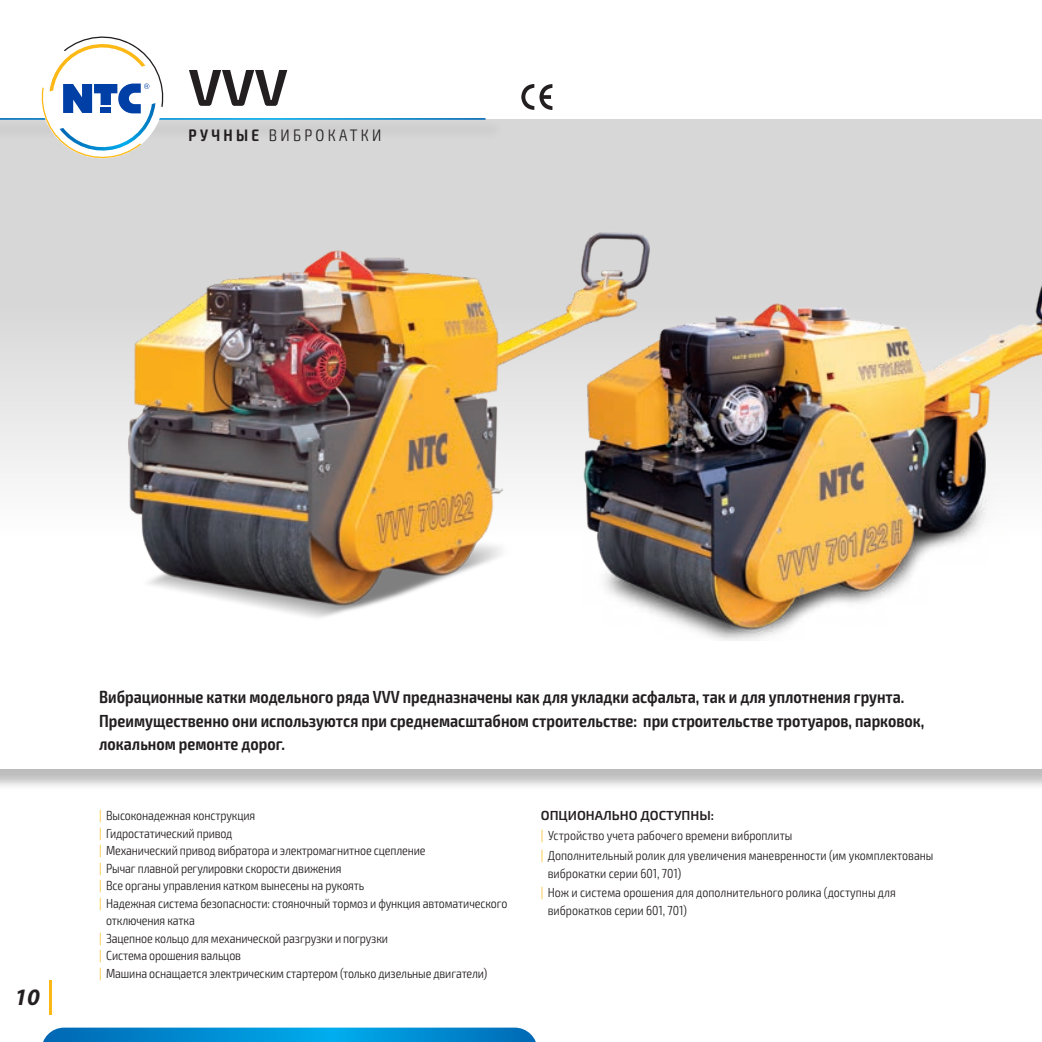
<style>
.page{position:relative;width:1042px;height:1042px;background:#fff}
.page>*{position:absolute;margin:0;border:0;box-sizing:border-box;transform-origin:0 0}
.t1{font:700 51.98px "Exo 2";color:#231f20}
.t2{font:italic 700 23.62px "Myriad Pro";color:#231f20}
.Normální{font:600 condensed 17.5px/23.6px "Exo 2";color:#231f20}
.t3{font:300 condensed 16.62px "Exo 2";letter-spacing:.2em;color:#231f20}
.Normální-2{font:300 condensed 13.12px/17.5px "Exo 2";letter-spacing:-.01em;color:#231f20}
.Normální-3{font:600 13.12px "Exo 2";color:#231f20}
.s1{font-weight:600}
.s2{color:#fcb814}
</style>
<div class="page">
<div style="left:0;top:119px;width:1042px;height:417px;background:#d7d7d7"></div>
<div style="left:0;top:633px;width:1042px;height:158px;background:#231f20;opacity:.3"></div>
<div style="left:0;top:630px;width:1042px;height:139px;background:#fff"></div>
<svg style="left:43px;top:1027px;width:493px;height:15px;background:#1092d3"></svg>
<hr style="left:50px;top:980px;width:2px;height:34px;background:#fcb814">
<img style="left:63px;top:232px;width:585px;height:386px">
<img style="left:524px;top:241px;width:518px;height:399px">
<div style="left:0;top:119px;width:504px;height:21px;background:#d2d2d2"></div>
<hr style="left:0;top:118px;width:485px;height:2px;background:#fff">
<svg style="left:521px;top:84px;width:31px;height:26px"></svg>
<svg style="left:39px;top:36px;width:127px;height:123px"></svg>
<p class="t1" style="left:189px;top:48px;width:101px">VVV</p>
<p class="t3" style="left:189px;top:125px;width:194px"><span class="s1">РУЧНЫЕ</span> ВИБРОКАТКИ</p>
<h2 class="t2" style="left:15px;top:984px;width:27px">10</h2>
<p class="Normální" style="left:99px;top:685px;width:826px">Вибрационные катки модельного ряда VVV предназначены как для укладки асфальта, так и для уплотнения грунта.<br>Преимущественно они используются при среднемасштабном строительстве: при строительстве тротуаров, парковок, локальном ремонте дорог.</p>
<p class="Normální-2" style="left:99px;top:807px;width:158px"><span class="s2">|</span> Высоконадежная конструкция</p>
<p class="Normální-2" style="left:99px;top:824px;width:135px"><span class="s2">|</span> Гидростатический привод</p>
<p class="Normální-2" style="left:99px;top:842px;width:328px"><span class="s2">|</span> Механический привод вибратора и электромагнитное сцепление</p>
<p class="Normální-2" style="left:99px;top:859px;width:244px"><span class="s2">|</span> Рычаг плавной регулировки скорости движения</p>
<p class="Normální-2" style="left:99px;top:877px;width:267px"><span class="s2">|</span> Все органы управления катком вынесены на рукоять</p>
<p class="Normální-2" style="left:106px;top:894px;width:403px;text-indent:-7px"><span class="s2">|</span> Надежная система безопасности: стояночный тормоз и функция автоматического отключения катка</p>
<p class="Normální-2" style="left:99px;top:929px;width:290px"><span class="s2">|</span> Зацепное кольцо для механической разгрузки и погрузки</p>
<p class="Normální-2" style="left:99px;top:947px;width:143px"><span class="s2">|</span> Система орошения вальцов</p>
<p class="Normální-2" style="left:99px;top:964px;width:389px"><span class="s2">|</span> Машина оснащается электрическим стартером (только дизельные двигатели)</p>
<p class="Normální-3" style="left:541px;top:806px;width:175px">ОПЦИОНАЛЬНО ДОСТУПНЫ:</p>
<p class="Normální-2" style="left:541px;top:827px;width:253px"><span class="s2">|</span> Устройство учета рабочего времени виброплиты</p>
<p class="Normální-2" style="left:548px;top:847px;width:387px;text-indent:-7px"><span class="s2">|</span> Дополнительный ролик для увеличения маневренности (им укомплектованы виброкатки серии 601, 701)</p>
<p class="Normální-2" style="left:548px;top:884px;width:349px;text-indent:-7px"><span class="s2">|</span> Нож и система орошения для дополнительного ролика (доступны для виброкатков серии 601, 701)</p>
</div>
